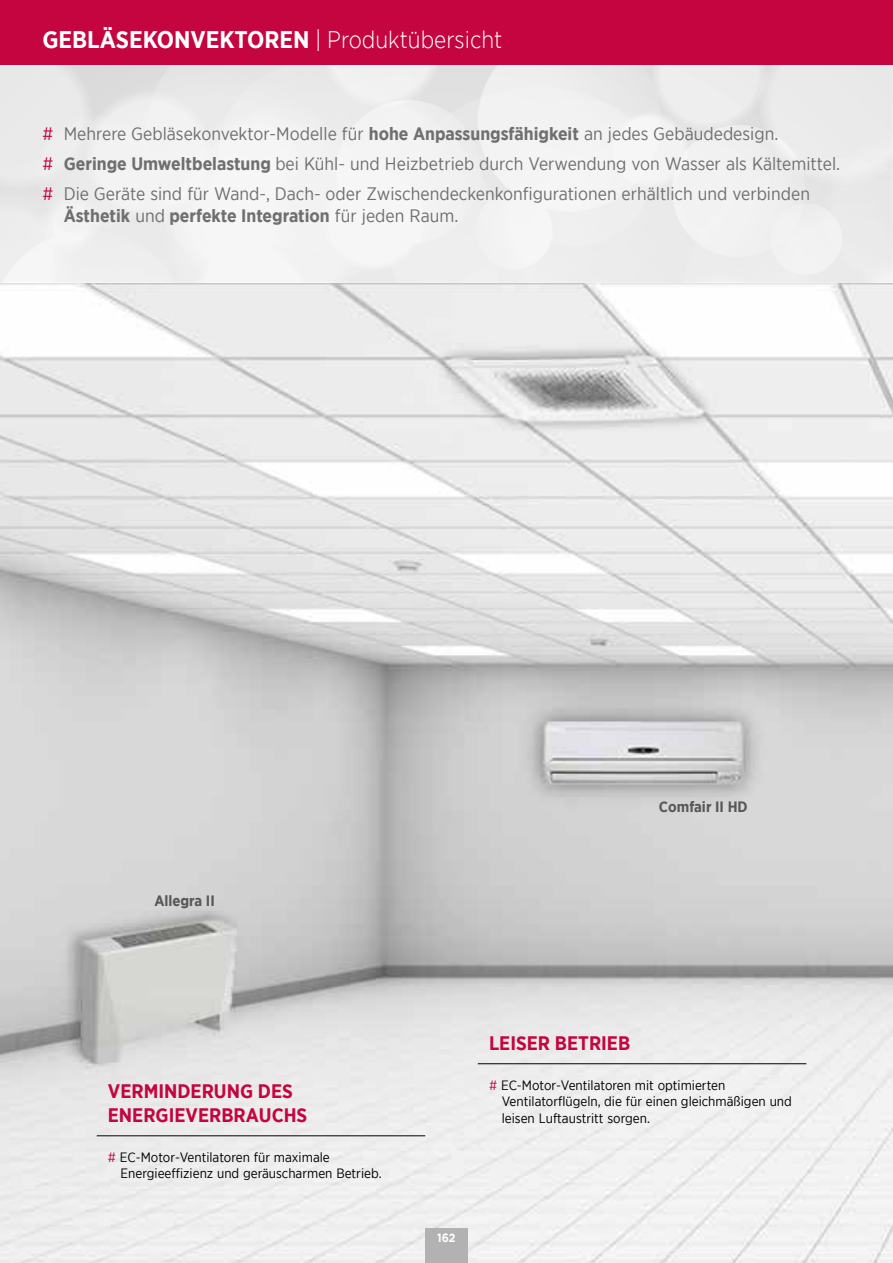
<style>
.page{position:relative;width:893px;height:1263px;background:#fff}
.page>*{position:absolute;margin:0;border:0;box-sizing:border-box;transform-origin:0 0}
.t1{font:700 24px "Gotham Narrow";color:#fff}
.t2{font:700 19.5px/23.4px "Gotham Narrow";color:#c4053f}
.t3{font:18px/30.2px "Gotham Narrow";color:#706f6f}
.t4{font:700 18px "Gotham Narrow";color:#706f6f}
.t5{font:700 15px "Gotham Narrow";color:#575756}
.t6{font:13.5px/16.2px "Gotham Narrow";color:#000}
.t7{font:700 12px "Gotham";color:#fff;scale:.9 1}
.s1{font-weight:300}
.s2{color:#c4053f}
.s3{font-weight:700}
.s4{font-weight:400}
</style>
<div class="page">
<div style="left:0;top:0;width:893px;height:77px;background:#c4053f"></div>
<img style="left:0;top:282px;width:893px;height:981px">
<div style="left:0;top:66px;width:893px;height:215px;background:#efefef"></div>
<hr style="left:97px;top:1135px;width:328px;height:1px;background:#000">
<hr style="left:478px;top:1063px;width:328px;height:1px;background:#000">
<div style="left:425px;top:1229px;width:43px;height:34px;background:#b3b2b2"></div>
<h1 class="t1" style="left:43px;top:24px;width:461px">GEBLÄSEKONVEKTOREN <span class="s1">| Produktübersicht</span></h1>
<p class="t3" style="left:43px;top:118px;width:799px"><span class="s2">#</span> Mehrere Gebläsekonvektor-Modelle für <span class="s3">hohe Anpassungsfähigkeit</span> an jedes Gebäudedesign.<br><span class="s2">#</span> <span class="s3">Geringe Umweltbelastung</span> bei Kühl- und Heizbetrieb durch Verwendung von Wasser als Kältemittel. <span class="s2">#</span> Die Geräte sind für Wand-, Dach- oder Zwischendeckenkonfigurationen erhältlich und verbinden</p>
<p class="t4" style="left:64px;top:204px;width:396px">Ästhetik <span class="s4">und</span> perfekte Integration <span class="s4">für jeden Raum.</span></p>
<p class="t5" style="left:154px;top:891px;width:62px">Allegra II</p>
<p class="t2" style="left:108px;top:1080px;width:201px">VERMINDERUNG DES<br>ENERGIEVERBRAUCHS</p>
<p class="t6" style="left:121px;top:1149px;width:263px;text-indent:-13px"><span class="s2">#</span> EC-Motor-Ventilatoren für maximale<br>Energieeffizienz und geräuscharmen Betrieb.</p>
<p class="t5" style="left:659px;top:797px;width:90px">Comfair II HD</p>
<p class="t2" style="left:489px;top:1031px;width:143px">LEISER BETRIEB</p>
<p class="t6" style="left:502px;top:1077px;width:292px;text-indent:-13px"><span class="s2">#</span> EC-Motor-Ventilatoren mit optimierten<br>Ventilatorflügeln, die für einen gleichmäßigen und leisen Luftaustritt sorgen.</p>
<p class="t7" style="left:437px;top:1231px;width:22px">162</p>
</div>
